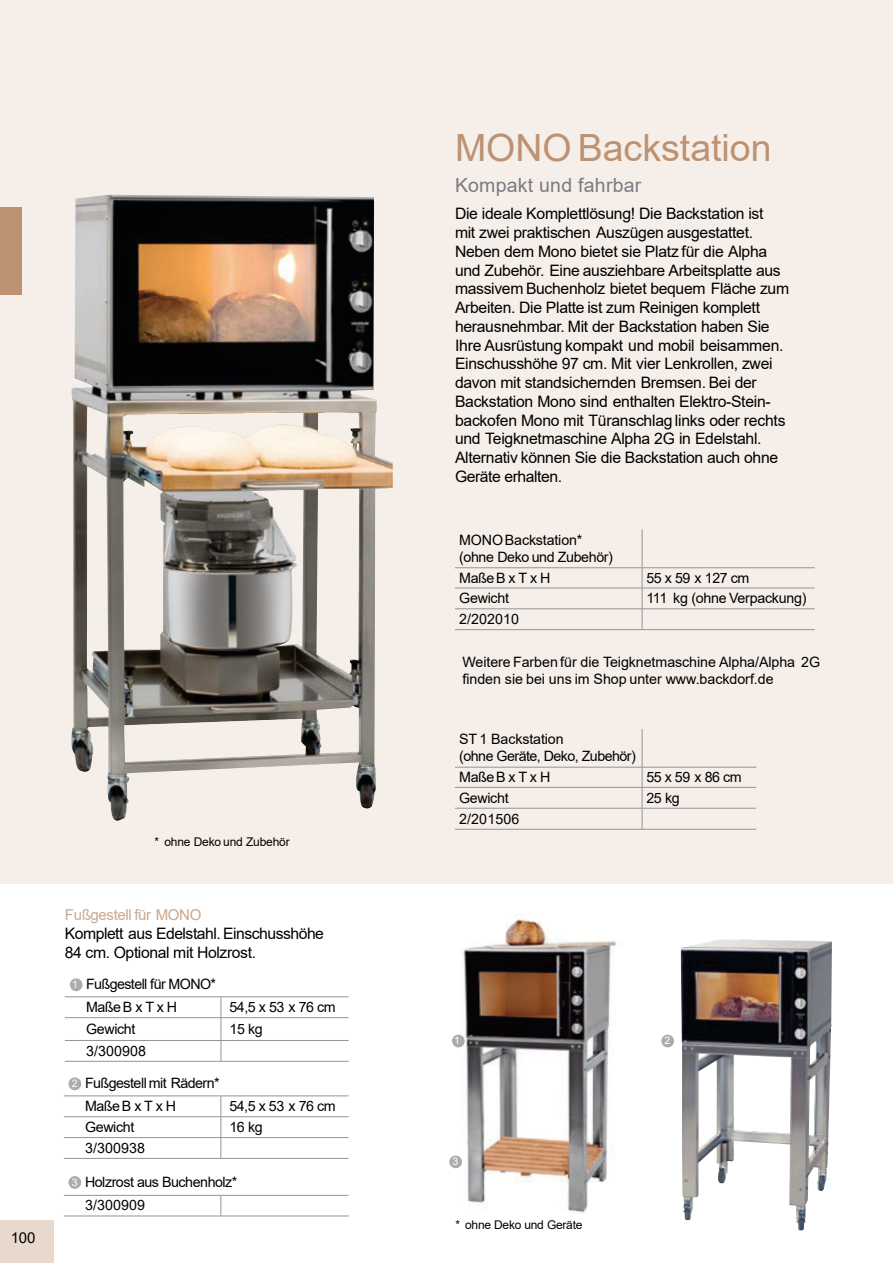
<style>
.page{position:relative;width:893px;height:1263px;background:#fff}
.page>*{position:absolute;margin:0;border:0;box-sizing:border-box;transform-origin:0 0}
.t1{font:37.5px "Arial";color:#bd9272}
.t2{font:19.5px "Arial";letter-spacing:.01em;color:#7c7b80}
.t3{font:15.75px/18.8px "Arial";letter-spacing:-.02em;color:#000}
.t4{font:15px "Arial";letter-spacing:-.02em;color:#cca78b}
.t5{font:15px "Arial";color:#000}
.t6{font:14.25px/17.1px "Arial";letter-spacing:-.02em;color:#000}
.t7{font:14.25px/23.1px "Arial";letter-spacing:-.04em;color:#000}
.t8{font:14.25px "Arial";letter-spacing:.215em;color:#000}
.t9{font:14.25px "Arial";letter-spacing:.16em;color:#000}
.t10{font:14.25px "Arial";letter-spacing:.155em;color:#000}
.t11{font:12px "Arial";letter-spacing:-.015em;color:#000}
.t12{font:10.5px "Arial";color:#fff}
</style>
<div class="page">
<img style="left:454px;top:918px;width:163px;height:295px">
<div style="left:0;top:0;width:892px;height:883px;background:#f5eee9"></div>
<hr style="left:65px;top:996px;width:156px;height:1px;background:#949498">
<hr style="left:221px;top:996px;width:127px;height:1px;background:#949498">
<hr style="left:65px;top:1017px;width:156px;height:1px;background:#949498">
<hr style="left:221px;top:1017px;width:127px;height:1px;background:#949498">
<hr style="left:65px;top:1040px;width:156px;height:1px;background:#949498">
<hr style="left:221px;top:1040px;width:127px;height:1px;background:#949498">
<svg style="left:221px;top:996px;width:1px;height:64px"></svg>
<hr style="left:65px;top:1060px;width:156px;height:1px;background:#949498">
<hr style="left:221px;top:1060px;width:127px;height:1px;background:#949498">
<hr style="left:64px;top:1095px;width:157px;height:1px;background:#949498">
<hr style="left:221px;top:1095px;width:127px;height:1px;background:#949498">
<hr style="left:64px;top:1116px;width:157px;height:1px;background:#949498">
<hr style="left:221px;top:1116px;width:127px;height:1px;background:#949498">
<hr style="left:64px;top:1137px;width:157px;height:1px;background:#949498">
<hr style="left:221px;top:1137px;width:127px;height:1px;background:#949498">
<svg style="left:220px;top:1095px;width:1px;height:62px"></svg>
<hr style="left:64px;top:1157px;width:157px;height:1px;background:#949498">
<hr style="left:221px;top:1157px;width:127px;height:1px;background:#949498">
<hr style="left:64px;top:1194px;width:157px;height:1px;background:#949498">
<hr style="left:221px;top:1194px;width:127px;height:1px;background:#949498">
<svg style="left:220px;top:1195px;width:1px;height:20px"></svg>
<hr style="left:64px;top:1215px;width:157px;height:1px;background:#949498">
<hr style="left:221px;top:1215px;width:127px;height:1px;background:#949498">
<div style="left:70px;top:978px;width:12px;height:13px;background:#abacb0;border-radius:50%"></div>
<div style="left:68px;top:1077px;width:13px;height:12px;background:#abacb0;border-radius:50%"></div>
<div style="left:68px;top:1175px;width:13px;height:13px;background:#abacb0;border-radius:50%"></div>
<div style="left:449px;top:1155px;width:13px;height:12px;background:#abacb0;border-radius:50%"></div>
<div style="left:451px;top:1034px;width:13px;height:13px;background:#abacb0;border-radius:50%"></div>
<div style="left:661px;top:1034px;width:13px;height:13px;background:#abacb0;border-radius:50%"></div>
<img style="left:680px;top:939px;width:151px;height:291px">
<img style="left:71px;top:195px;width:321px;height:625px">
<hr style="left:641px;top:728px;width:1px;height:38px;background:#949498">
<hr style="left:455px;top:766px;width:187px;height:1px;background:#949498">
<hr style="left:642px;top:766px;width:114px;height:1px;background:#949498">
<hr style="left:455px;top:787px;width:187px;height:1px;background:#949498">
<hr style="left:642px;top:787px;width:114px;height:1px;background:#949498">
<hr style="left:455px;top:807px;width:187px;height:1px;background:#949498">
<hr style="left:642px;top:807px;width:114px;height:1px;background:#949498">
<svg style="left:641px;top:767px;width:1px;height:61px"></svg>
<hr style="left:455px;top:828px;width:187px;height:1px;background:#949498">
<hr style="left:642px;top:828px;width:114px;height:1px;background:#949498">
<hr style="left:455px;top:587px;width:187px;height:1px;background:#949498">
<hr style="left:642px;top:587px;width:172px;height:1px;background:#949498">
<hr style="left:455px;top:608px;width:187px;height:1px;background:#949498">
<hr style="left:642px;top:608px;width:172px;height:1px;background:#949498">
<svg style="left:641px;top:568px;width:1px;height:61px"></svg>
<hr style="left:455px;top:629px;width:187px;height:1px;background:#949498">
<hr style="left:642px;top:629px;width:172px;height:1px;background:#949498">
<hr style="left:641px;top:529px;width:1px;height:38px;background:#949498">
<hr style="left:455px;top:567px;width:187px;height:1px;background:#949498">
<hr style="left:642px;top:567px;width:172px;height:1px;background:#949498">
<div style="left:0;top:207px;width:21px;height:87px;background:#bd9272"></div>
<div style="left:0;top:1220px;width:53px;height:42px;background:#e9d9cd"></div>
<p class="t5" style="left:11px;top:1232px;width:26px">100</p>
<p class="t11" style="left:154px;top:837px;width:137px">* ohne Deko und Zubehör</p>
<p class="t4" style="left:65px;top:909px;width:138px">Fußgestell für MONO</p>
<p class="t3" style="left:65px;top:925px;width:261px">Komplett aus Edelstahl. Einschusshöhe<br>84 cm. Optional mit Holzrost.</p>
<p class="t7" style="left:86px;top:973px;width:132px">Fußgestell für MONO*<br>MaßeBxTxH</p>
<p class="t12" style="left:72px;top:980px;width:7px">1</p>
<p class="t6" style="left:229px;top:999px;width:108px">54,5 x 53 x 76 cm</p>
<p class="t12" style="left:72px;top:1079px;width:7px">2</p>
<p class="t12" style="left:72px;top:1177px;width:7px">3</p>
<p class="t6" style="left:86px;top:1021px;width:51px">Gewicht</p>
<p class="t6" style="left:229px;top:1021px;width:35px">15 kg</p>
<p class="t6" style="left:86px;top:1043px;width:61px">3/300908</p>
<p class="t6" style="left:85px;top:1072px;width:136px;line-height:23.1px">Fußgestell mit Rädern*<br>MaßeBxTxH</p>
<p class="t6" style="left:229px;top:1098px;width:108px">54,5 x 53 x 76 cm</p>
<p class="t6" style="left:85px;top:1119px;width:51px">Gewicht</p>
<p class="t6" style="left:229px;top:1119px;width:35px">16 kg</p>
<p class="t6" style="left:85px;top:1140px;width:61px">3/300938</p>
<p class="t6" style="left:85px;top:1171px;width:154px;line-height:23.1px">Holzrost aus Buchenholz*<br>3/300909</p>
<h1 class="t1" style="left:455px;top:134px;width:318px">MONO Backstation</h1>
<p class="t2" style="left:455px;top:178px;width:188px">Kompakt und fahrbar</p>
<p class="t3" style="left:455px;top:206px;width:335px">Die ideale Komplettlösung! Die Backstation ist<br>mit zwei praktischen Auszügen ausgestattet.<br>Neben dem Mono bietet sie Platz für die Alpha und Zubehör. Eine ausziehbare Arbeitsplatte aus massivem Buchenholz bietet bequem Fläche zum Arbeiten. Die Platte ist zum Reinigen komplett herausnehmbar. Mit der Backstation haben Sie Ihre Ausrüstung kompakt und mobil beisammen.<br>Einschusshöhe 97 cm. Mit vier Lenkrollen, zwei davon mit standsichernden Bremsen. Bei der Backstation Mono sind enthalten Elektro-Stein&shy;backofen Mono mit Türanschlag links oder rechts und Teigknetmaschine Alpha 2G in Edelstahl.<br>Alternativ können Sie die Backstation auch ohne Geräte erhalten.</p>
<p class="t6" style="left:459px;top:532px;width:155px">MONOBackstation* (ohne Deko und Zubehör)</p>
<p class="t10" style="left:459px;top:572px;width:93px">MaßeBxTxH</p>
<p class="t6" style="left:646px;top:570px;width:104px">55 x 59 x 127 cm</p>
<p class="t6" style="left:459px;top:590px;width:51px">Gewicht</p>
<p class="t6" style="left:646px;top:590px;width:162px">111 kg (ohne Verpackung)</p>
<p class="t6" style="left:459px;top:611px;width:61px">2/202010</p>
<p class="t6" style="left:462px;top:654px;width:359px">Weitere Farben für die Teigknetmaschine Alpha/Alpha 2G finden sie bei uns im Shop unter www.backdorf.de</p>
<p class="t6" style="left:459px;top:732px;width:178px">ST 1 Backstation<br>(ohne Geräte, Deko, Zubehör)</p>
<p class="t9" style="left:459px;top:771px;width:93px">MaßeBxTxH</p>
<p class="t8" style="left:646px;top:771px;width:97px">55x59x86cm</p>
<p class="t6" style="left:459px;top:790px;width:51px">Gewicht</p>
<p class="t6" style="left:646px;top:790px;width:35px">25 kg</p>
<p class="t6" style="left:459px;top:811px;width:62px">2/201506</p>
<p class="t12" style="left:454px;top:1036px;width:7px">1</p>
<p class="t12" style="left:664px;top:1036px;width:7px">2</p>
<p class="t12" style="left:452px;top:1157px;width:7px">3</p>
<p class="t11" style="left:455px;top:1219px;width:128px">* ohne Deko und Geräte</p>
</div>
